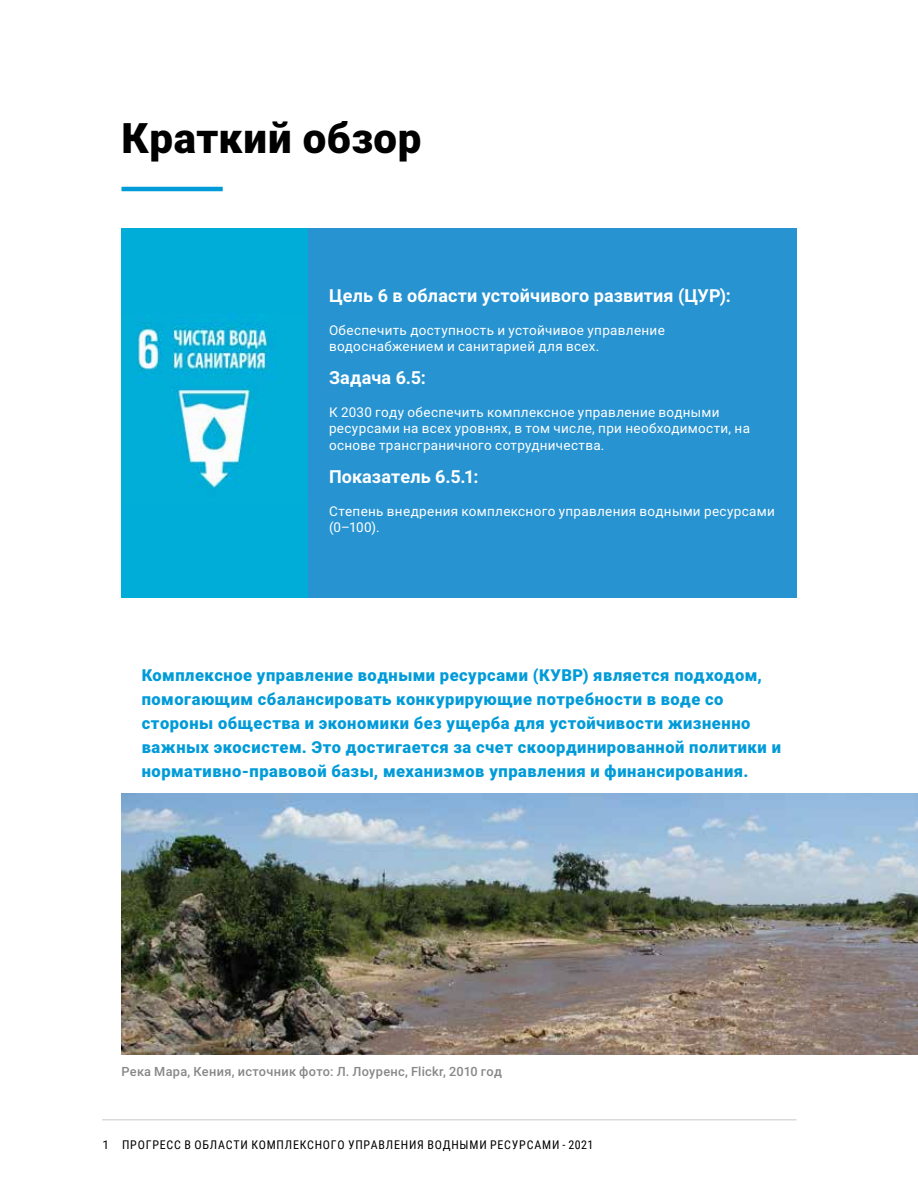
<style>
.page{position:relative;width:918px;height:1188px;background:#fff}
.page>*{position:absolute;margin:0;border:0;box-sizing:border-box;transform-origin:0 0}
.t1{font:900 42px "Roboto";letter-spacing:.01em;color:#000}
.t2{font:700 18px "Roboto";letter-spacing:.005em;color:#fff}
.t3{font:900 16.5px/24px "Roboto";letter-spacing:.03em;color:#009bd9}
.t4{font:13.5px/16.5px "Roboto";letter-spacing:.02em;color:#fff}
.t5{font:500 12.75px "Roboto";letter-spacing:.02em;color:#878787}
.t6{font:12px "Roboto Condensed";letter-spacing:.065em;color:#000}
.s1{font-family:"Roboto"}
</style>
<div class="page">
<hr style="left:102px;top:1119px;width:695px;height:1px;background:#dadada">
<hr style="left:122px;top:187px;width:101px;height:4px;background:#009bd9">
<div style="left:308px;top:228px;width:488px;height:370px;background:#2793d1"></div>
<img style="left:122px;top:793px;width:796px;height:261px">
<div style="left:121px;top:228px;width:187px;height:370px;background:#00acd8"></div>
<img style="left:137px;top:315px;width:138px;height:173px">
<h1 class="t1" style="left:122px;top:109px;width:301px">Краткий обзор</h1>
<p class="t2" style="left:329px;top:282px;width:403px">Цель 6 в области устойчивого развития (ЦУР):</p>
<p class="t4" style="left:329px;top:321px;width:337px">Обеспечить доступность и устойчивое управление водоснабжением и санитарией для всех.</p>
<p class="t2" style="left:329px;top:365px;width:98px">Задача 6.5:</p>
<p class="t4" style="left:329px;top:403px;width:422px">К 2030 году обеспечить комплексное управление водными ресурсами на всех уровнях, в том числе, при необходимости, на основе трансграничного сотрудничества.</p>
<p class="t2" style="left:329px;top:464px;width:151px">Показатель 6.5.1:</p>
<p class="t4" style="left:329px;top:502px;width:447px">Степень внедрения комплексного управления водными ресурсами (0–100).</p>
<p class="t3" style="left:142px;top:663px;width:641px">Комплексное управление водными ресурсами (КУВР) является подходом, помогающим сбалансировать конкурирующие потребности в воде со стороны общества и экономики без ущерба для устойчивости жизненно важных экосистем. Это достигается за счет скоординированной политики и нормативно-правовой базы, механизмов управления и финансирования.</p>
<p class="t5" style="left:122px;top:1063px;width:382px">Река Мара, Кения, источник фото: Л. Лоуренс, Flickr, 2010 год</p>
<p class="t6" style="left:102px;top:1136px;width:492px"><span class="s1">1</span> ПРОГРЕСС В ОБЛАСТИ КОМПЛЕКСНОГО УПРАВЛЕНИЯ ВОДНЫМИ РЕСУРСАМИ - 2021</p>
</div>
